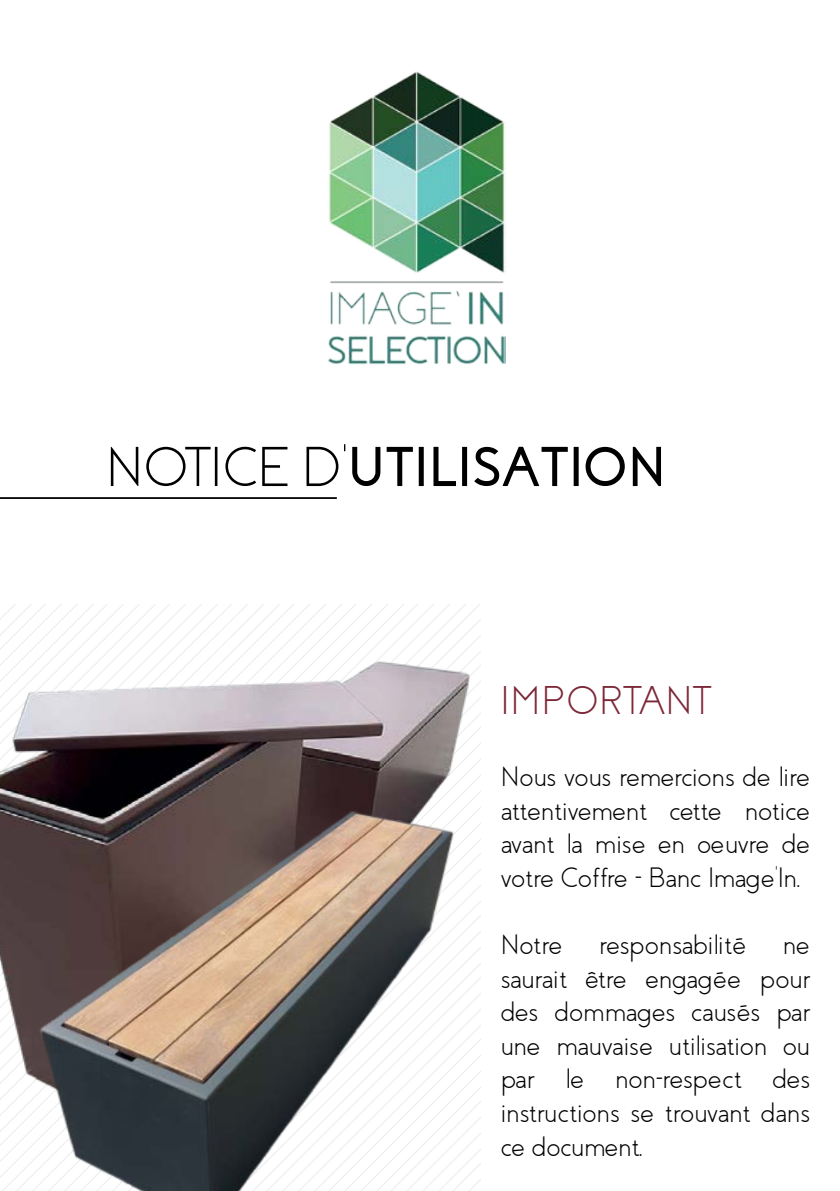
<style>
.page{position:relative;width:840px;height:1191px;background:#fff}
.page>*{position:absolute;margin:0;border:0;box-sizing:border-box;transform-origin:0 0}
.t1{font:700 56px "Coves";color:#000}
.t2{font:300 40px "Coves";letter-spacing:.025em;color:#7c2737}
.t3{font:300 28px/33.6px "Coves";letter-spacing:.02em;color:#000;text-align:justify}
.s1{font-weight:300}
</style>
<div class="page">
<hr style="left:0;top:497px;width:336px;height:2px;background:#000">
<svg style="left:0;top:604px;width:57px;height:587px"></svg>
<img style="left:328px;top:71px;width:177px;height:294px">
<img style="left:0;top:653px;width:479px;height:485px">
<img style="left:24px;top:800px;width:450px;height:391px">
<h1 class="t1" style="left:106px;top:435px;width:560px"><span class="s1">NOTICE D’</span>UTILISATION</h1>
<h2 class="t2" style="left:500px;top:676px;width:209px">IMPORTANT</h2>
<p class="t3" style="left:500px;top:760px;width:310px">Nous vous remercions de lire attentivement cette notice avant la mise en oeuvre de votre Coffre - Banc Image’In.</p>
<p class="t3" style="left:500px;top:928px;width:63px">Notre</p>
<p class="t3" style="left:599px;top:928px;width:148px">responsabilité</p>
<p class="t3" style="left:500px;top:928px;width:310px;text-indent:282px">ne saurait être engagée pour des dommages causés par une mauvaise utilisation ou par le non-respect des instructions se trouvant dans ce document.</p>
</div>
